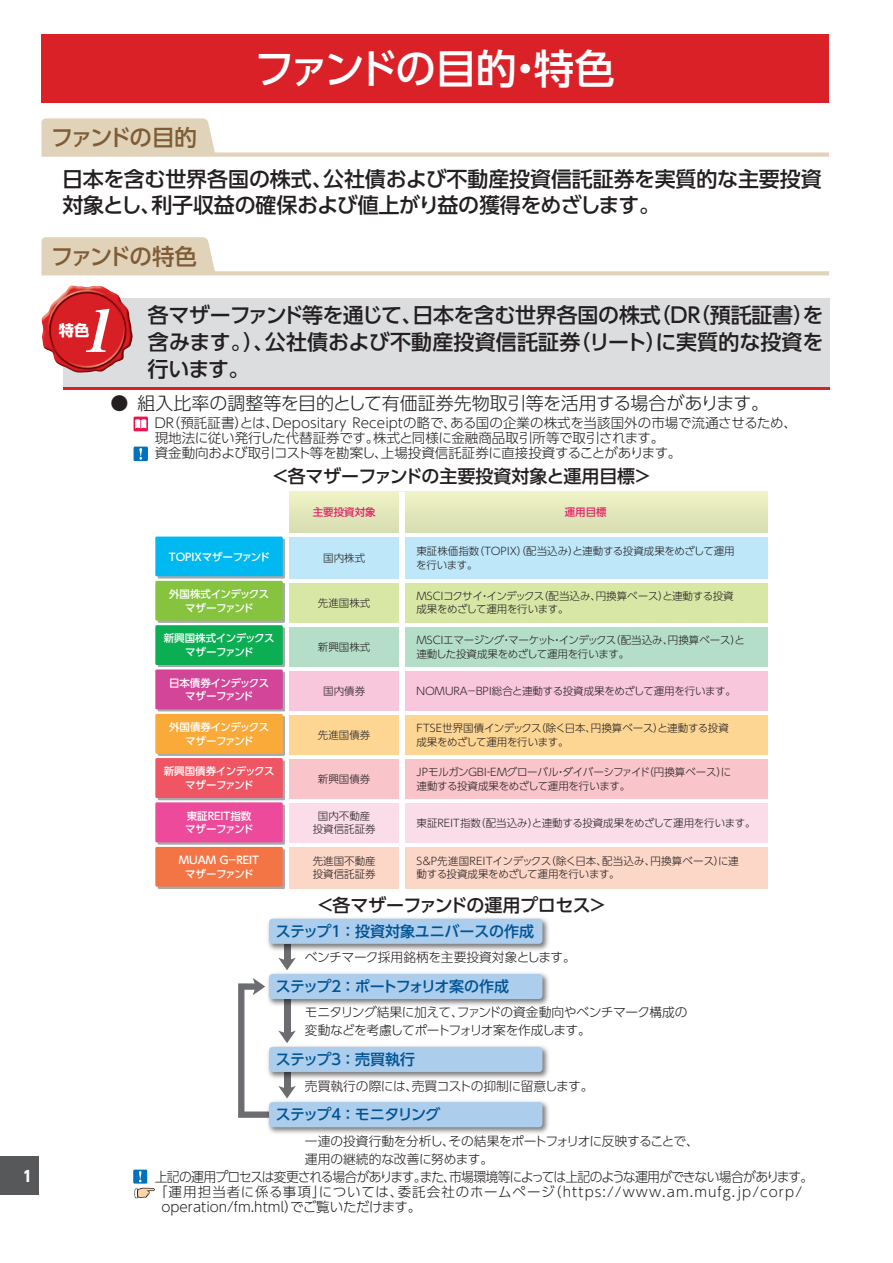
<style>
.page{position:relative;width:893px;height:1263px;background:#fff}
.page>*{position:absolute;margin:0;border:0;box-sizing:border-box;transform-origin:0 0}
.t1{font:italic 58.5px "Midashi Min Pr 5 MA31";color:#fff;scale:1.04 1}
.t2{font:500 40.5px "UD Shin Go Pro";letter-spacing:-.06em;color:#fff}
.t3{font:500 22.5px "UD Shin Go Pro";letter-spacing:-.095em;color:#7e5d36}
.t4{font:500 21px/27px "UD Shin Go Pro";letter-spacing:-.01em;color:#231f20}
.t5{font:500 18px "UD Shin Go Pro";letter-spacing:-.01em;color:#231f20}
.t6{font:300 18px "UD Shin Go Pro";color:#231f20}
.t7{font:700 15.3px "UD Shin Go Pro";color:#fff}
.t8{font:500 15px "UD Shin Go Pro";letter-spacing:-.105em;color:#005495}
.t9{font:500 15px "UD Shin Go Pro";letter-spacing:-.01em;color:#005495}
.t10{font:500 15px "UD Shin Go Pro";letter-spacing:-.045em;color:#005495}
.t11{font:800 15px "UD Shin Go Pro";color:#fff;scale:.9 1}
.t12{font:300 13.5px/15px "UD Shin Go Pro";color:#231f20}
.t13{font:300 13.5px "UD Shin Go Pro";letter-spacing:.08em;color:#231f20}
.t14{font:300 13.5px "UD Shin Go Pro";letter-spacing:-.07em;color:#231f20;scale:.95 1}
.t15{font:300 12.75px/18px "UD Shin Go Pro";letter-spacing:-.03em;color:#231f20}
.t16{font:300 10.5px/13.5px "UD Shin Go Pro";letter-spacing:-.03em;color:#231f20}
.t17{font:500 10.5px/13.5px "UD Shin Go Pro";letter-spacing:-.04em;color:#fff;text-align:center}
.t18{font:300 10.5px "UD Shin Go Pro";letter-spacing:-.05em;color:#231f20}
.t19{font:500 10.5px/13.5px "UD Shin Go Pro";color:#fff}
.t20{font:300 10.5px/13.5px "UD Shin Go Pro";color:#231f20}
.t21{font:500 10.5px "UD Shin Go Pro";letter-spacing:-.01em;color:#fff}
.t22{font:500 10.5px "UD Shin Go Pro";color:#e22669}
</style>
<div class="page">
<div style="left:0;top:1157px;width:38px;height:38px;background:#57585a"></div>
<div style="left:41px;top:35px;width:788px;height:68px;background:#da2128"></div>
<svg style="left:41px;top:118px;width:788px;height:39px"></svg>
<svg style="left:41px;top:237px;width:788px;height:38px"></svg>
<div style="left:63px;top:298px;width:766px;height:92px;background:#dcdddf"></div>
<hr style="left:63px;top:387px;width:766px;height:3px;background:#da2128">
<img style="left:41px;top:286px;width:92px;height:87px">
<svg style="left:134px;top:417px;width:14px;height:14px"></svg>
<svg style="left:135px;top:419px;width:11px;height:9px"></svg>
<div style="left:134px;top:447px;width:14px;height:14px;background:#0072bc"></div>
<svg style="left:139px;top:448px;width:3px;height:12px"></svg>
<div style="left:289px;top:491px;width:120px;height:44px;background:#e2e8bb"></div>
<div style="left:409px;top:845px;width:359px;height:44px;background:#fcd6c7"></div>
<div style="left:409px;top:801px;width:359px;height:44px;background:#fbdde9"></div>
<div style="left:409px;top:757px;width:359px;height:44px;background:#f9c5ca"></div>
<div style="left:409px;top:713px;width:359px;height:44px;background:#fed694"></div>
<div style="left:409px;top:668px;width:359px;height:45px;background:#f8c7dc"></div>
<div style="left:409px;top:625px;width:359px;height:43px;background:#b5dec8"></div>
<div style="left:409px;top:581px;width:359px;height:44px;background:#d9e7a6"></div>
<div style="left:409px;top:535px;width:359px;height:46px;background:#bee7fa"></div>
<div style="left:409px;top:491px;width:359px;height:44px;background:#e2e8bb"></div>
<div style="left:289px;top:845px;width:120px;height:44px;background:#fcd6c7"></div>
<div style="left:289px;top:801px;width:120px;height:44px;background:#fbdde9"></div>
<div style="left:289px;top:757px;width:120px;height:44px;background:#f9c5ca"></div>
<div style="left:289px;top:713px;width:120px;height:44px;background:#fed694"></div>
<div style="left:289px;top:668px;width:120px;height:45px;background:#f8c7dc"></div>
<div style="left:289px;top:625px;width:120px;height:43px;background:#b5dec8"></div>
<div style="left:289px;top:581px;width:120px;height:44px;background:#d9e7a6"></div>
<div style="left:289px;top:535px;width:120px;height:46px;background:#bee7fa"></div>
<hr style="left:162px;top:533px;width:606px;height:3px;background:#fff">
<hr style="left:289px;top:491px;width:1px;height:44px;background:#fff">
<div style="left:399px;top:492px;width:6px;height:398px;background:#fff"></div>
<hr style="left:289px;top:535px;width:1px;height:354px;background:#fff">
<hr style="left:289px;top:579px;width:479px;height:3px;background:#fff">
<hr style="left:289px;top:623px;width:479px;height:3px;background:#fff">
<hr style="left:289px;top:667px;width:479px;height:3px;background:#fff">
<hr style="left:289px;top:711px;width:479px;height:3px;background:#fff">
<hr style="left:289px;top:755px;width:479px;height:3px;background:#fff">
<hr style="left:289px;top:799px;width:479px;height:3px;background:#fff">
<hr style="left:289px;top:843px;width:479px;height:3px;background:#fff">
<svg style="left:155px;top:536px;width:130px;height:353px;background:#aa8d7d"></svg>
<div style="left:284px;top:944px;width:6px;height:17px;background:#6c6d70"></div>
<svg style="left:278px;top:958px;width:18px;height:11px"></svg>
<svg style="left:238px;top:978px;width:58px;height:140px"></svg>
<img style="left:267px;top:918px;width:282px;height:35px">
<div style="left:269px;top:919px;width:273px;height:25px;background:#accdeb;border-radius:4px"></div>
<img style="left:265px;top:969px;width:284px;height:39px">
<div style="left:269px;top:974px;width:273px;height:25px;background:#accdeb;border-radius:4px"></div>
<img style="left:265px;top:1042px;width:284px;height:39px">
<div style="left:269px;top:1047px;width:273px;height:25px;background:#accdeb;border-radius:4px"></div>
<img style="left:265px;top:1097px;width:284px;height:37px">
<div style="left:269px;top:1102px;width:273px;height:25px;background:#accdeb;border-radius:4px"></div>
<div style="left:133px;top:1169px;width:14px;height:14px;background:#0072bc"></div>
<svg style="left:134px;top:1171px;width:21px;height:28px"></svg>
<h3 class="t11" style="left:23px;top:1163px;width:11px">1</h3>
<h2 class="t2" style="left:254px;top:36px;width:362px">ファンドの目的・特色</h2>
<h3 class="t3" style="left:51px;top:119px;width:147px">ファンドの目的</h3>
<h3 class="t4" style="left:62px;top:166px;width:761px;line-height:25.5px">日本を含む世界各国の株式、公社債および不動産投資信託証券を実質的な主要投資対象とし、利子収益の確保および値上がり益の獲得をめざします。</h3>
<h3 class="t3" style="left:51px;top:238px;width:148px">ファンドの特色</h3>
<h1 class="t1" style="left:80px;top:285px;width:49px">1</h1>
<h3 class="t4" style="left:148px;top:301px;width:677px;text-align:justify">各マザーファンド等を通じて、日本を含む世界各国の株式（ＤＲ（預託証書）を含みます。）、公社債および不動産投資信託証券（リート）に実質的な投資を行います。</h3>
<h3 class="t6" style="left:110px;top:388px;width:660px">● 組入比率の調整等を目的として有価証券先物取引等を活用する場合があります。</h3>
<p class="t12" style="left:154px;top:415px;width:645px">ＤＲ（預託証書）とは、Depositary Receiptの略で、ある国の企業の株式を当該国外の市場で流通させるため、現地法に従い発行した代替証券です。株式と同様に金融商品取引所等で取引されます。<br>資金動向および取引コスト等を勘案し、上場投資信託証券に直接投資することがあります。</p>
<h3 class="t5" style="left:271px;top:461px;width:382px">＜各マザーファンドの主要投資対象と運用目標＞</h3>
<h3 class="t7" style="left:59px;top:317px;width:32px">特色</h3>
<p class="t22" style="left:313px;top:504px;width:64px">主要投資対象</p>
<p class="t22" style="left:565px;top:504px;width:43px">運用目標</p>
<p class="t21" style="left:169px;top:549px;width:103px">TOPIXマザーファンド</p>
<p class="t16" style="left:323px;top:551px;width:43px">国内株式</p>
<p class="t17" style="left:169px;top:587px;width:102px">外国株式インデックスマザーファンド</p>
<p class="t17" style="left:164px;top:631px;width:112px">新興国株式インデックスマザーファンド</p>
<p class="t17" style="left:169px;top:676px;width:102px">日本債券インデックスマザーファンド</p>
<p class="t17" style="left:169px;top:720px;width:102px">外国債券インデックスマザーファンド</p>
<p class="t17" style="left:164px;top:764px;width:112px">新興国債券インデックスマザーファンド</p>
<p class="t19" style="left:185px;top:809px;width:70px">東証REIT指数マザーファンド</p>
<p class="t19" style="left:179px;top:853px;width:82px;text-align:center">MUAM G－REITマザーファンド</p>
<p class="t16" style="left:318px;top:595px;width:54px">先進国株式</p>
<p class="t16" style="left:318px;top:639px;width:54px">新興国株式</p>
<p class="t16" style="left:323px;top:683px;width:43px">国内債券</p>
<p class="t16" style="left:318px;top:728px;width:54px">先進国債券</p>
<p class="t16" style="left:318px;top:772px;width:54px">新興国債券</p>
<p class="t20" style="left:313px;top:809px;width:64px;text-align:center">国内不動産投資信託証券</p>
<p class="t20" style="left:313px;top:854px;width:64px">先進国不動産投資信託証券</p>
<p class="t16" style="left:416px;top:544px;width:320px">東証株価指数（ＴＯＰＩＸ）（配当込み）と連動する投資成果をめざして運用を行います。</p>
<p class="t16" style="left:416px;top:589px;width:319px">ＭＳＣＩコクサイ・インデックス（配当込み、円換算ベース）と連動する投資成果をめざして運用を行います。</p>
<p class="t16" style="left:416px;top:633px;width:330px">ＭＳＣＩエマージング・マーケット・インデックス（配当込み、円換算ベース）と連動した投資成果をめざして運用を行います。</p>
<p class="t18" style="left:416px;top:682px;width:322px">ＮＯＭＵＲＡ－ＢＰＩ総合と連動する投資成果をめざして運用を行います。</p>
<p class="t16" style="left:414px;top:721px;width:316px">ＦＴＳＥ世界国債インデックス（除く日本、円換算ベース）と連動する投資成果をめざして運用を行います。</p>
<p class="t16" style="left:414px;top:765px;width:319px">ＪＰモルガンＧＢＩ‐ＥＭグローバル・ダイバーシファイド（円換算ベース）に連動する投資成果をめざして運用を行います。</p>
<p class="t16" style="left:416px;top:816px;width:341px">東証ＲＥＩＴ指数（配当込み）と連動する投資成果をめざして運用を行います。</p>
<p class="t16" style="left:414px;top:854px;width:326px">Ｓ＆Ｐ先進国ＲＥＩＴインデックス（除く日本、配当込み、円換算ベース）に連動する投資成果をめざして運用を行います。</p>
<h3 class="t5" style="left:316px;top:891px;width:292px">＜各マザーファンドの運用プロセス＞</h3>
<h3 class="t9" style="left:276px;top:919px;width:260px">ステップ１ ：投資対象ユニバースの作成</h3>
<p class="t15" style="left:305px;top:948px;width:272px">ベンチマーク採用銘柄を主要投資対象とします。</p>
<h3 class="t8" style="left:276px;top:974px;width:235px">ステップ２ ：ポートフォリオ案の作成</h3>
<p class="t15" style="left:305px;top:1003px;width:384px">モニタリング結果に加えて、ファンドの資金動向やベンチマーク構成の変動などを考慮してポートフォリオ案を作成します。</p>
<h3 class="t10" style="left:276px;top:1047px;width:141px">ステップ３ ：売買執行</h3>
<p class="t15" style="left:305px;top:1076px;width:290px">売買執行の際には、売買コストの抑制に留意します。</p>
<h3 class="t8" style="left:276px;top:1102px;width:166px">ステップ４ ：モニタリング</h3>
<p class="t15" style="left:305px;top:1131px;width:395px">一連の投資行動を分析し、その結果をポートフォリオに反映することで、運用の継続的な改善に努めます。</p>
<p class="t14" style="left:155px;top:1165px;width:695px">上記の運用プロセスは変更される場合があります。また、市場環境等によっては上記のような運用ができない場合があります。</p>
<p class="t13" style="left:154px;top:1180px;width:649px">「運用担当者に係る事項」については、委託会社のホームページ（https://www.am.mufg.jp/corp/</p>
<p class="t12" style="left:161px;top:1198px;width:261px">operation/fm.html）でご覧いただけます。</p>
</div>
